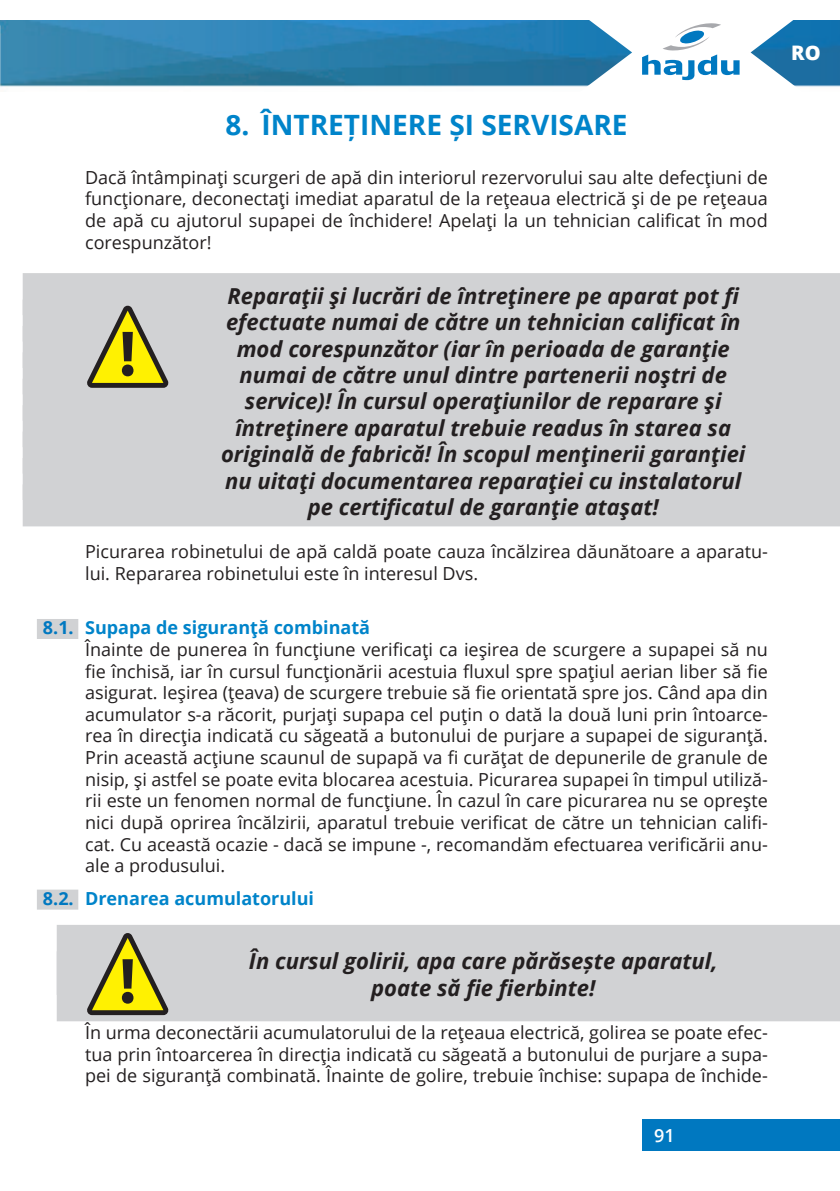
<style>
.page{position:relative;width:840px;height:1191px;background:#fff}
.page>*{position:absolute;margin:0;border:0;box-sizing:border-box;transform-origin:0 0}
.t1{font:700 28px "Open Sans";color:#0084ca}
.t2{font:italic 700 22px/26.4px "Open Sans";color:#231f20;text-align:center}
.t3{font:800 20px "Open Sans";color:#fff}
.t4{font:18px/21.6px "Open Sans";color:#231f20;text-align:justify}
.t5{font:700 18px "Open Sans";color:#0084ca}
.t6{font:600 18px "Open Sans";color:#fff}
.s1{font-weight:700;color:#0078c0}
.s2{font-weight:700;color:#0084ca}
.s3{color:#0078c0}
</style>
<div class="page">
<img style="left:0;top:20px;width:839px;height:67px">
<div style="left:642px;top:1119px;width:197px;height:32px;background:#0078c0"></div>
<svg style="left:560px;top:20px;width:261px;height:67px"></svg>
<div style="left:23px;top:273px;width:816px;height:42px;background:#d1d2d4"></div>
<div style="left:23px;top:299px;width:816px;height:42px;background:#d1d2d4"></div>
<div style="left:23px;top:326px;width:816px;height:42px;background:#d1d2d4"></div>
<div style="left:23px;top:352px;width:816px;height:42px;background:#d1d2d4"></div>
<div style="left:23px;top:379px;width:816px;height:42px;background:#d1d2d4"></div>
<div style="left:23px;top:405px;width:816px;height:42px;background:#d1d2d4"></div>
<div style="left:23px;top:431px;width:816px;height:42px;background:#d1d2d4"></div>
<div style="left:23px;top:458px;width:816px;height:42px;background:#d1d2d4"></div>
<div style="left:23px;top:484px;width:816px;height:42px;background:#d1d2d4"></div>
<div style="left:37px;top:619px;width:41px;height:20px;background:#d1d2d4"></div>
<div style="left:37px;top:889px;width:41px;height:20px;background:#d1d2d4"></div>
<div style="left:57px;top:925px;width:782px;height:70px;background:#d1d2d4"></div>
<div style="left:57px;top:951px;width:782px;height:70px;background:#d1d2d4"></div>
<svg style="left:87px;top:306px;width:82px;height:82px"></svg>
<svg style="left:87px;top:933px;width:82px;height:82px"></svg>
<h1 class="t1" style="left:225px;top:105px;width:403px">8. ÎNTREȚINERE ȘI SERVISARE</h1>
<p class="t4" style="left:85px;top:166px;width:684px">Dacă întâmpinați scurgeri de apă din interiorul rezervorului sau alte defecțiuni de funcționare, deconectați imediat aparatul de la rețeaua electrică și de pe rețeaua de apă cu ajutorul supapei de închidere! Apelați la un tehnician calificat în mod corespunzător!</p>
<p class="t2" style="left:221px;top:282px;width:525px">Reparații și lucrări de întreținere pe aparat pot fi efectuate numai de către un tehnician calificat în mod corespunzător (iar în perioada de garanție numai de către unul dintre partenerii noștri de service)! În cursul operațiunilor de reparare și întreținere aparatul trebuie readus în starea sa originală de fabrică! În scopul menținerii garanției nu uitați documentarea reparației cu instalatorul pe certificatul de garanție atașat!</p>
<p class="t4" style="left:85px;top:540px;width:684px">Picurarea robinetului de apă caldă poate cauza încălzirea dăunătoare a aparatu&shy;lui. Repararea robinetului este în interesul Dvs.</p>
<p class="t4" style="left:85px;top:616px;width:684px;text-align:left;text-indent:-42px"><span class="s1">8.1.</span> <span class="s2">Supapa de siguranță combinată<br></span>Înainte de punerea în funcțiune verificați ca ieșirea de scurgere a supapei să nu fie închisă, iar în cursul funcționării acestuia fl uxul spre spațiul aerian liber să fie asigurat. Ieșirea (țeava) de scurgere trebuie să fie orientată spre jos. Când apa din acumulator s-a răcorit, purjați supapa cel puțin o dată la două luni prin întoarce&shy;rea în direcția indicată cu săgeată a butonului de purjare a supapei de siguranță.<br>Prin această acțiune scaunul de supapă va fi curățat de depunerile de granule de nisip, și astfel se poate evita blocarea acestuia. Picurarea supapei în timpul utiliză&shy;rii este un fenomen normal de funcțiune. În cazul în care picurarea nu se oprește nici după oprirea încălzirii, aparatul trebuie verificat de către un tehnician califi&shy;cat. Cu această ocazie - dacă se impune -, recomandăm efectuarea verificării anu&shy;ale a produsului.</p>
<p class="t5" style="left:43px;top:886px;width:272px"><span class="s3">8.2.</span> Drenarea acumulatorului</p>
<p class="t2" style="left:249px;top:947px;width:470px">În cursul golirii, apa care părăsește aparatul, poate să fie fierbinte!</p>
<p class="t4" style="left:85px;top:1021px;width:684px">În urma deconectării acumulatorului de la rețeaua electrică, golirea se poate efec&shy;tua prin întoarcerea în direcția indicată cu săgeată a butonului de purjare a supa&shy;pei de siguranță combinată. Înainte de golire, trebuie închise: supapa de închide-</p>
<p class="t6" style="left:653px;top:1123px;width:22px">391</p>
<p class="t3" style="left:790px;top:38px;width:31px">RO</p>
</div>
